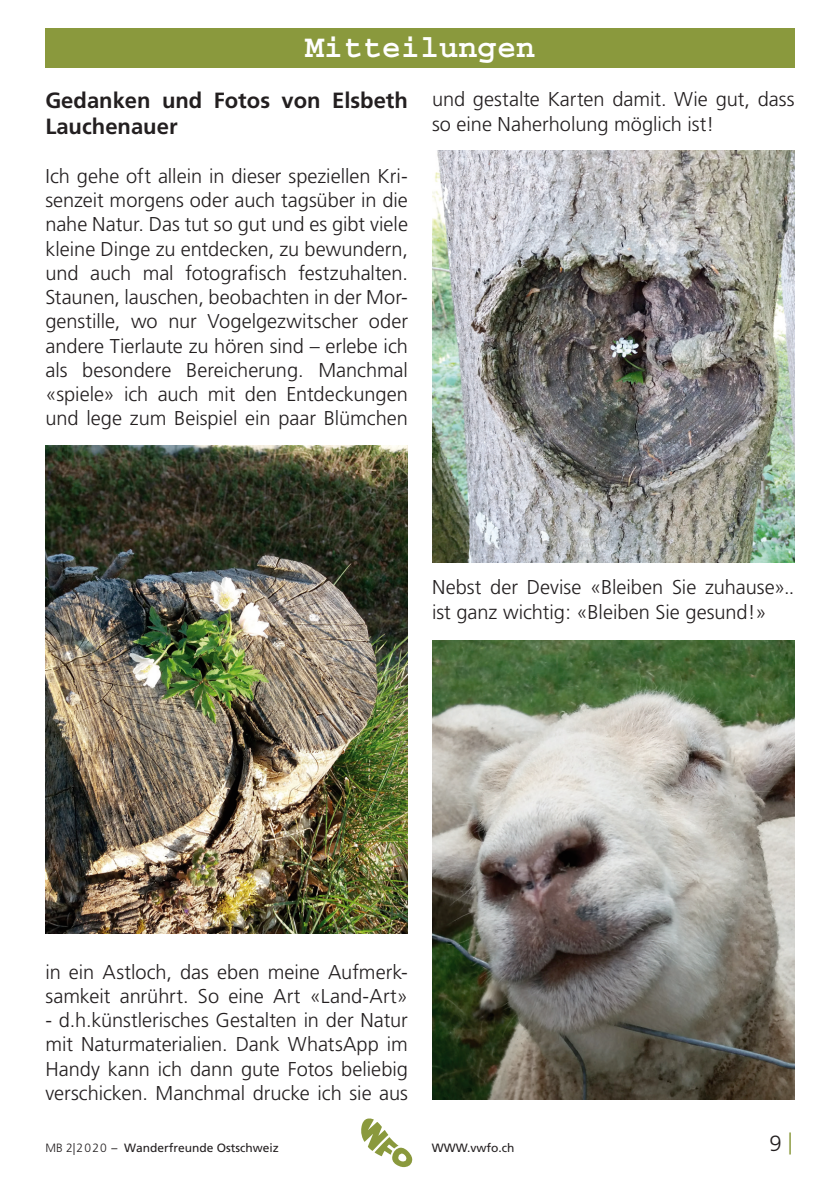
<style>
.page{position:relative;width:840px;height:1191px;background:#fff}
.page>*{position:absolute;margin:0;border:0;box-sizing:border-box;transform-origin:0 0}
.t1{font:700 32px "Courier";color:#fff}
.Titel_fett{font:700 22px/26.4px "Frutiger";color:#231f20}
.t2{font:300 22px "Frutiger LT";color:#231f20}
.Grundschrift{font:300 20px/24.2px "Frutiger";color:#231f20}
.t3{font:12px "Frutiger";color:#231f20}
.s1{font-family:"Frutiger LT";font-weight:300}
.s2{color:#8a993d}
</style>
<div class="page">
<svg style="left:361px;top:1118px;width:51px;height:49px"></svg>
<div style="left:45px;top:28px;width:749px;height:40px;background:#8a993d"></div>
<img style="left:46px;top:446px;width:362px;height:487px">
<img style="left:432px;top:150px;width:362px;height:413px">
<img style="left:432px;top:640px;width:362px;height:459px">
<p class="t1" style="left:304px;top:31px;width:232px">Mitteilungen</p>
<p class="Titel_fett" style="left:45px;top:87px;width:364px">Gedanken und Fotos von Elsbeth<br>Lauchenauer</p>
<p class="Grundschrift" style="left:45px;top:164px;width:364px;text-align:justify">Ich gehe oft allein in dieser speziellen Kri&shy;senzeit morgens oder auch tagsüber in die nahe Natur. Das tut so gut und es gibt viele kleine Dinge zu entdecken, zu bewundern, und auch mal fotografisch festzuhalten.<br>Staunen, lauschen, beobachten in der Mor&shy;genstille, wo nur Vogelgezwitscher oder andere Tierlaute zu hören sind – erlebe ich als besondere Bereicherung. Manchmal «spiele» ich auch mit den Entdeckungen und lege zum Beispiel ein paar Blümchen</p>
<p class="Grundschrift" style="left:432px;top:87px;width:364px">und gestalte Karten damit. Wie gut, dass so eine Naherholung möglich ist!</p>
<p class="Grundschrift" style="left:432px;top:575px;width:364px">Nebst der Devise «Bleiben Sie zuhause».. ist ganz wichtig: «Bleiben Sie gesund!»</p>
<p class="Grundschrift" style="left:45px;top:959px;width:364px">in ein Astloch, das eben meine Aufmerk&shy;samkeit anrührt. So eine Art «Land-Art»</p>
<p class="Grundschrift" style="left:45px;top:1008px;width:364px;text-align:justify">- d.h.künstlerisches Gestalten in der Natur mit Naturmaterialien. Dank WhatsApp im Handy kann ich dann gute Fotos beliebig verschicken. Manchmal drucke ich sie aus</p>
<p class="t3" style="left:45px;top:1140px;width:235px"><span class="s1">MB 2|2020</span> – Wanderfreunde Ostschweiz</p>
<p class="t3" style="left:431px;top:1140px;width:84px">WWW.vwfo.ch</p>
<p class="t2" style="left:769px;top:1131px;width:25px">9 <span class="s2">|</span></p>
</div>
